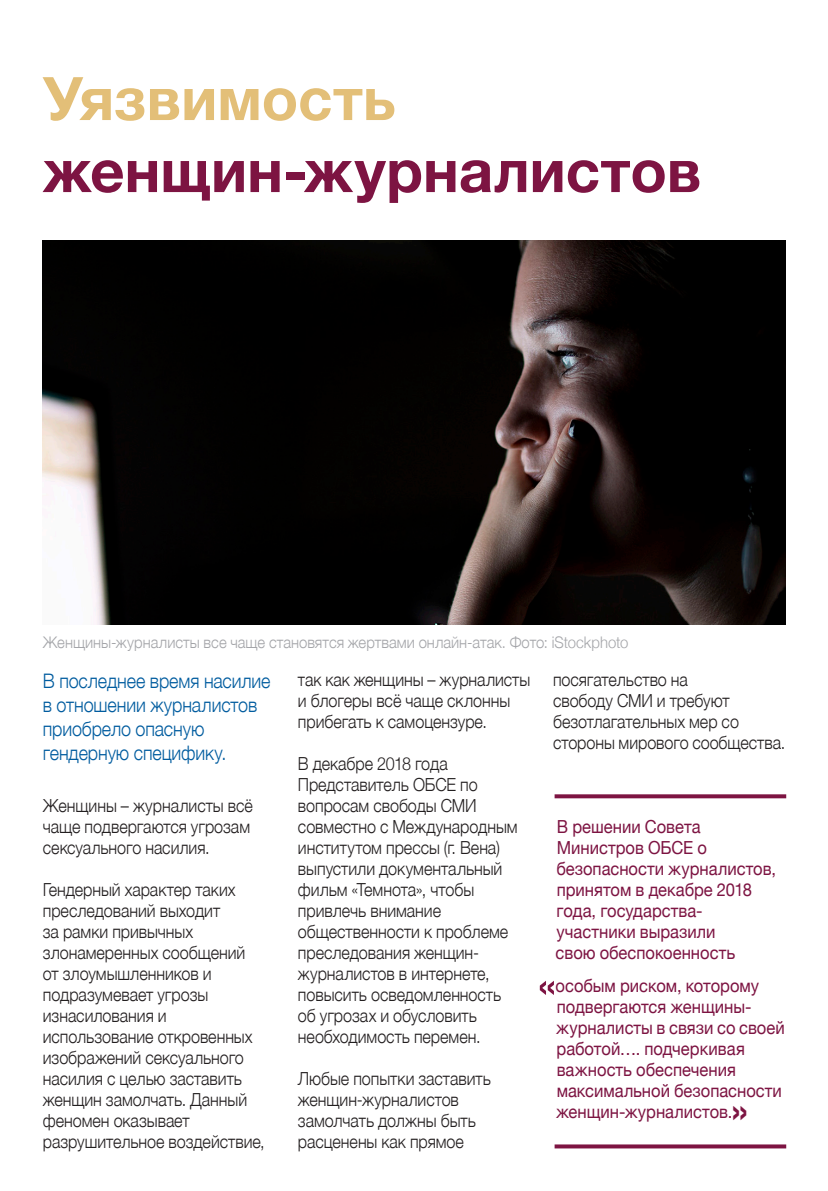
<style>
.page{position:relative;width:828px;height:1191px;background:#fff}
.page>*{position:absolute;margin:0;border:0;box-sizing:border-box;transform-origin:0 0}
.t1{font:700 60px "Helvetica Neue";letter-spacing:.005em;color:#7d1442}
.t2{font:700 60px "Helvetica Neue";color:#e3bf78}
.t3{font:500 40px "Helvetica Neue";color:#7d1442;scale:.92 1}
.t4{font:300 20px/24px "Helvetica Neue";letter-spacing:-.005em;color:#005c9f;scale:.9 1}
.t5{font:300 18px/21px "Helvetica Neue";letter-spacing:-.005em;color:#231f20;scale:.9 1}
.t6{font:18px/21px "Helvetica Neue";color:#7d1442;scale:.92 1}
.t7{font:300 16px "Helvetica Neue";color:#a4a5a9;scale:.93 1}
</style>
<div class="page">
<img style="left:43px;top:240px;width:742px;height:384px">
<svg style="left:554px;top:794px;width:232px;height:4px"></svg>
<svg style="left:554px;top:1144px;width:232px;height:4px"></svg>
<svg style="left:540px;top:980px;width:14px;height:15px"></svg>
<h1 class="t2" style="left:43px;top:52px;width:354px">Уязвимость</h1>
<h1 class="t1" style="left:43px;top:124px;width:660px">женщин-журналистов</h1>
<p class="t7" style="left:43px;top:629px;width:631px">Женщины-журналисты все чаще становятся жертвами онлайн-атак. Фото: iStockphoto</p>
<p class="t4" style="left:43px;top:667px;width:255px">В последнее время насилие в отношении журналистов приобрело опасную гендерную специфику.</p>
<p class="t5" style="left:43px;top:793px;width:235px">Женщины – журналисты всё чаще подвергаются угрозам сексуального насилия.</p>
<p class="t5" style="left:43px;top:877px;width:248px">Гендерный характер таких преследований выходит<br>за рамки привычных злонамеренных сообщений от злоумышленников и подразумевает угрозы изнасилования и использование откровенных изображений сексуального насилия с целью заставить женщин замолчать. Данный феномен оказывает разрушительное воздействие,</p>
<p class="t5" style="left:298px;top:667px;width:260px">так как женщины – журналисты и блогеры всё чаще склонны прибегать к самоцензуре.</p>
<p class="t5" style="left:298px;top:751px;width:246px">В декабре 2018 года<br>Представитель ОБСЕ по вопросам свободы СМИ совместно с Международным институтом прессы (г. Вена) выпустили документальный фильм «Темнота», чтобы привлечь внимание общественности к проблеме преследования женщин&shy;журналистов в интернете, повысить осведомленность об угрозах и обусловить необходимость перемен.</p>
<p class="t5" style="left:298px;top:1066px;width:216px">Любые попытки заставить женщин-журналистов замолчать должны быть расценены как прямое</p>
<p class="t5" style="left:553px;top:667px;width:260px">посягательство на<br>свободу СМИ и требуют безотлагательных мер со стороны мирового сообщества.</p>
<p class="t6" style="left:555px;top:817px;width:241px">В решении Совета<br>Министров ОБСЕ о безопасности журналистов, принятом в декабре 2018 года, государства&shy;участники выразили<br>свою обеспокоенность</p>
<p class="t6" style="left:555px;top:976px;width:250px">особым риском, которому подвергаются женщины&shy;журналисты в связи со своей работой…. подчеркивая важность обеспечения максимальной безопасности женщин-журналистов.</p>
<h2 class="t3" style="left:731px;top:1078px;width:20px">»</h2>
</div>
